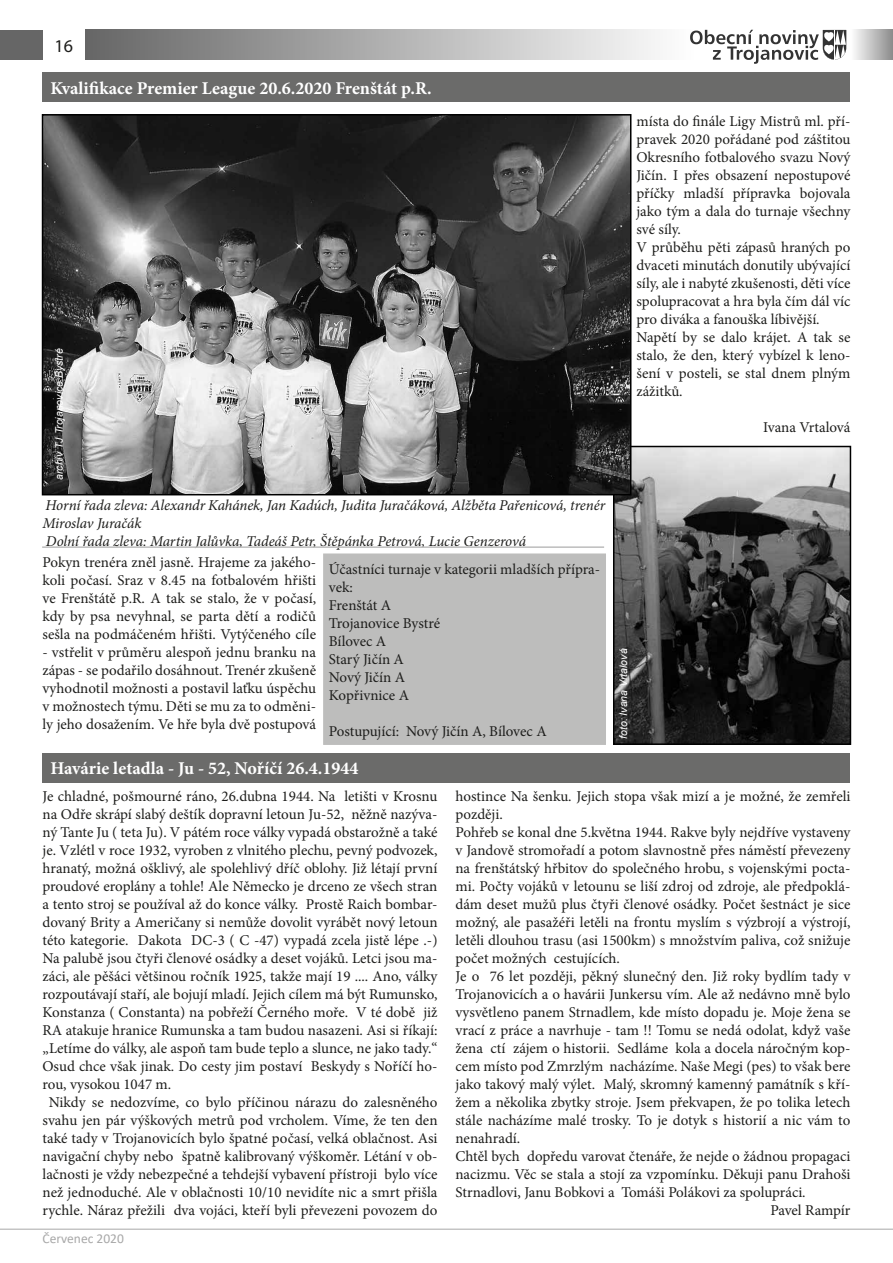
<style>
.page{position:relative;width:893px;height:1263px;background:#fff}
.page>*{position:absolute;margin:0;border:0;box-sizing:border-box;transform-origin:0 0}
.t1{font:700 18px "Minion Pro";color:#fff}
.t2{font:18px "Myriad Pro";color:#1d1d1b}
.t3{font:15px/18px "Minion Pro";color:#1d1d1b;text-align:justify}
.t4{font:italic 15px/18px "Minion Pro";letter-spacing:-.01em;color:#1d1d1b}
.t5{font:13.5px "Calibri";color:#a8a8a8}
.t6{font:italic 10.5px "Arial";color:#fff}
</style>
<div class="page">
<div style="left:0;top:30px;width:43px;height:30px;background:#666"></div>
<div style="left:85px;top:30px;width:608px;height:30px;background:linear-gradient(to right,#666,#fefefe)"></div>
<div style="left:850px;top:30px;width:43px;height:30px;background:linear-gradient(to right,#fff,#8c8c8c)"></div>
<svg style="left:690px;top:30px;width:156px;height:34px"></svg>
<hr style="left:0;top:1229px;width:893px;height:1px;background:#a8a8a8">
<div style="left:43px;top:72px;width:807px;height:30px;background:#6b6b6a"></div>
<div style="left:43px;top:753px;width:807px;height:29px;background:#6b6b6a"></div>
<img style="left:616px;top:449px;width:232px;height:293px">
<div style="left:613px;top:446px;width:238px;height:299px;border:2px solid #000"></div>
<img style="left:45px;top:117px;width:583px;height:375px">
<div style="left:42px;top:114px;width:589px;height:381px;border:2px solid #000"></div>
<div style="left:324px;top:554px;width:281px;height:190px;background:#bdbdbc"></div>
<div style="left:323px;top:553px;width:283px;height:192px;border:2px solid #bdbdbc"></div>
<hr style="left:42px;top:546px;width:562px;height:2px;background:#bdbdbc">
<p class="t2" style="left:55px;top:35px;width:20px">16</p>
<p class="t1" style="left:50px;top:75px;width:383px">Kvalifikace Premier League 20.6.2020 Frenštát p.R.</p>
<p class="t6" style="left:52px;top:480px;width:133px;rotate:-90deg">archiv TJ Trojanovice Bystré</p>
<p class="t4" style="left:43px;top:496px;width:564px">Horní řada zleva: Alexandr Kahánek, Jan Kadúch, Judita Juračáková, Alžběta Pařenicová, trenér<br>Miroslav Juračák<br>Dolní řada zleva: Martin Jalůvka, Tadeáš Petr, Štěpánka Petrová, Lucie Genzerová</p>
<p class="t3" style="left:329px;top:560px;width:273px;text-align:left">Účastníci turnaje v kategorii mladších přípra&shy;vek:<br>Frenštát A<br>Trojanovice Bystré<br>Bílovec A<br>Starý Jičín A<br>Nový Jičín A<br>Kopřivnice A</p>
<p class="t3" style="left:329px;top:722px;width:219px">Postupující: Nový Jičín A, Bílovec A</p>
<p class="t3" style="left:43px;top:553px;width:275px">Pokyn trenéra zněl jasně. Hrajeme za jakého&shy;koli počasí. Sraz v 8.45 na fotbalovém hřišti ve Frenštátě p.R. A tak se stalo, že v počasí, kdy by psa nevyhnal, se parta dětí a rodičů sešla na podmáčeném hřišti. Vytýčeného cíle</p>
<p class="t3" style="left:43px;top:643px;width:275px">- vstřelit v průměru alespoň jednu branku na zápas - se podařilo dosáhnout. Trenér zkušeně vyhodnotil možnosti a postavil laťku úspěchu v možnostech týmu. Děti se mu za to odměni&shy;ly jeho dosažením. Ve hře byla dvě postupová</p>
<p class="t3" style="left:636px;top:112px;width:216px;text-align:left">místa do finále Ligy Mistrů ml. pří&shy;pravek 2020 pořádané pod záštitou<br>Okresního fotbalového svazu Nový<br>Jičín. I přes obsazení nepostupové příčky mladší přípravka bojovala jako tým a dala do turnaje všechny své síly.<br>V průběhu pěti zápasů hraných po dvaceti minutách donutily ubývající síly, ale i nabyté zkušenosti, děti více spolupracovat a hra byla čím dál víc pro diváka a fanouška líbivější.<br>Napětí by se dalo krájet. A tak se stalo, že den, který vybízel k leno&shy;šení v posteli, se stal dnem plným zážitků.</p>
<p class="t3" style="left:763px;top:418px;width:89px">Ivana Vrtalová</p>
<p class="t6" style="left:617px;top:739px;width:92px;rotate:-90deg">foto: Ivana Vrtalová</p>
<p class="t1" style="left:50px;top:756px;width:310px">Havárie letadla - Ju - 52, Noříčí 26.4.1944</p>
<p class="t3" style="left:43px;top:787px;width:396px">Je chladné, pošmourné ráno, 26.dubna 1944. Na letišti v Krosnu</p>
<p class="t3" style="left:43px;top:805px;width:396px">na Odře skrápí slabý deštík dopravní letoun Ju-52, něžně nazýva-</p>
<p class="t3" style="left:43px;top:823px;width:396px">ný Tante Ju ( teta Ju). V pátém roce války vypadá obstarožně a také</p>
<p class="t3" style="left:43px;top:841px;width:396px">je. Vzlétl v roce 1932, vyroben z vlnitého plechu, pevný podvozek,</p>
<p class="t3" style="left:43px;top:859px;width:396px">hranatý, možná ošklivý, ale spolehlivý dříč oblohy. Již létají první</p>
<p class="t3" style="left:43px;top:877px;width:396px">proudové eroplány a tohle! Ale Německo je drceno ze všech stran</p>
<p class="t3" style="left:43px;top:895px;width:396px">a tento stroj se používal až do konce války. Prostě Raich bombar-</p>
<p class="t3" style="left:43px;top:913px;width:396px">dovaný Brity a Američany si nemůže dovolit vyrábět nový letoun</p>
<p class="t3" style="left:43px;top:931px;width:396px">této kategorie. Dakota DC-3 ( C -47) vypadá zcela jistě lépe .-)</p>
<p class="t3" style="left:43px;top:949px;width:396px">Na palubě jsou čtyři členové osádky a deset vojáků. Letci jsou ma-</p>
<p class="t3" style="left:43px;top:967px;width:396px">záci, ale pěšáci většinou ročník 1925, takže mají 19 .... Ano, války</p>
<p class="t3" style="left:43px;top:985px;width:396px">rozpoutávají staří, ale bojují mladí. Jejich cílem má být Rumunsko,</p>
<p class="t3" style="left:43px;top:1003px;width:396px">Konstanza ( Constanta) na pobřeží Černého moře. V té době již</p>
<p class="t3" style="left:43px;top:1021px;width:396px">RA atakuje hranice Rumunska a tam budou nasazeni. Asi si říkají:</p>
<p class="t3" style="left:43px;top:1039px;width:396px">„Letíme do války, ale aspoň tam bude teplo a slunce, ne jako tady.“</p>
<p class="t3" style="left:43px;top:1057px;width:396px">Osud chce však jinak. Do cesty jim postaví Beskydy s Noříčí ho-</p>
<p class="t3" style="left:43px;top:1075px;width:130px">rou, vysokou 1047 m.</p>
<p class="t3" style="left:49px;top:1093px;width:390px">Nikdy se nedozvíme, co bylo příčinou nárazu do zalesněného</p>
<p class="t3" style="left:43px;top:1111px;width:396px">svahu jen pár výškových metrů pod vrcholem. Víme, že ten den</p>
<p class="t3" style="left:43px;top:1129px;width:396px">také tady v Trojanovicích bylo špatné počasí, velká oblačnost. Asi</p>
<p class="t3" style="left:43px;top:1147px;width:396px">navigační chyby nebo špatně kalibrovaný výškoměr. Létání v ob-</p>
<p class="t3" style="left:43px;top:1165px;width:396px">lačnosti je vždy nebezpečné a tehdejší vybavení přístroji bylo více</p>
<p class="t3" style="left:43px;top:1183px;width:396px">než jednoduché. Ale v oblačnosti 10/10 nevidíte nic a smrt přišla</p>
<p class="t3" style="left:43px;top:1201px;width:396px">rychle. Náraz přežili dva vojáci, kteří byli převezeni povozem do</p>
<p class="t5" style="left:43px;top:1229px;width:83px">Červenec 2020</p>
<p class="t3" style="left:455px;top:787px;width:396px">hostince Na šenku. Jejich stopa však mizí a je možné, že zemřeli</p>
<p class="t3" style="left:455px;top:805px;width:49px">později.</p>
<p class="t3" style="left:455px;top:823px;width:396px">Pohřeb se konal dne 5.května 1944. Rakve byly nejdříve vystaveny</p>
<p class="t3" style="left:455px;top:841px;width:396px">v Jandově stromořadí a potom slavnostně přes náměstí převezeny</p>
<p class="t3" style="left:455px;top:859px;width:396px">na frenštátský hřbitov do společného hrobu, s vojenskými pocta-</p>
<p class="t3" style="left:455px;top:877px;width:396px">mi. Počty vojáků v letounu se liší zdroj od zdroje, ale předpoklá-</p>
<p class="t3" style="left:455px;top:895px;width:396px">dám deset mužů plus čtyři členové osádky. Počet šestnáct je sice</p>
<p class="t3" style="left:455px;top:913px;width:396px">možný, ale pasažéři letěli na frontu myslím s výzbrojí a výstrojí,</p>
<p class="t3" style="left:455px;top:931px;width:396px">letěli dlouhou trasu (asi 1500km) s množstvím paliva, což snižuje</p>
<p class="t3" style="left:455px;top:949px;width:166px">počet možných cestujících.</p>
<p class="t3" style="left:455px;top:967px;width:396px">Je o 76 let později, pěkný slunečný den. Již roky bydlím tady v</p>
<p class="t3" style="left:455px;top:985px;width:396px">Trojanovicích a o havárii Junkersu vím. Ale až nedávno mně bylo</p>
<p class="t3" style="left:455px;top:1003px;width:396px">vysvětleno panem Strnadlem, kde místo dopadu je. Moje žena se</p>
<p class="t3" style="left:455px;top:1021px;width:396px">vrací z práce a navrhuje - tam !! Tomu se nedá odolat, když vaše</p>
<p class="t3" style="left:455px;top:1039px;width:396px">žena ctí zájem o historii. Sedláme kola a docela náročným kop-</p>
<p class="t3" style="left:455px;top:1057px;width:396px">cem místo pod Zmrzlým nacházíme. Naše Megi (pes) to však bere</p>
<p class="t3" style="left:455px;top:1075px;width:396px">jako takový malý výlet. Malý, skromný kamenný památník s kří-</p>
<p class="t3" style="left:455px;top:1093px;width:396px">žem a několika zbytky stroje. Jsem překvapen, že po tolika letech</p>
<p class="t3" style="left:455px;top:1111px;width:396px">stále nacházíme malé trosky. To je dotyk s historií a nic vám to</p>
<p class="t3" style="left:455px;top:1129px;width:66px">nenahradí.</p>
<p class="t3" style="left:455px;top:1147px;width:396px">Chtěl bych dopředu varovat čtenáře, že nejde o žádnou propagaci</p>
<p class="t3" style="left:455px;top:1165px;width:396px">nacizmu. Věc se stala a stojí za vzpomínku. Děkuji panu Drahoši</p>
<p class="t3" style="left:455px;top:1183px;width:352px">Strnadlovi, Janu Bobkovi a Tomáši Polákovi za spolupráci.</p>
<p class="t3" style="left:770px;top:1201px;width:82px">Pavel Rampír</p>
</div>
